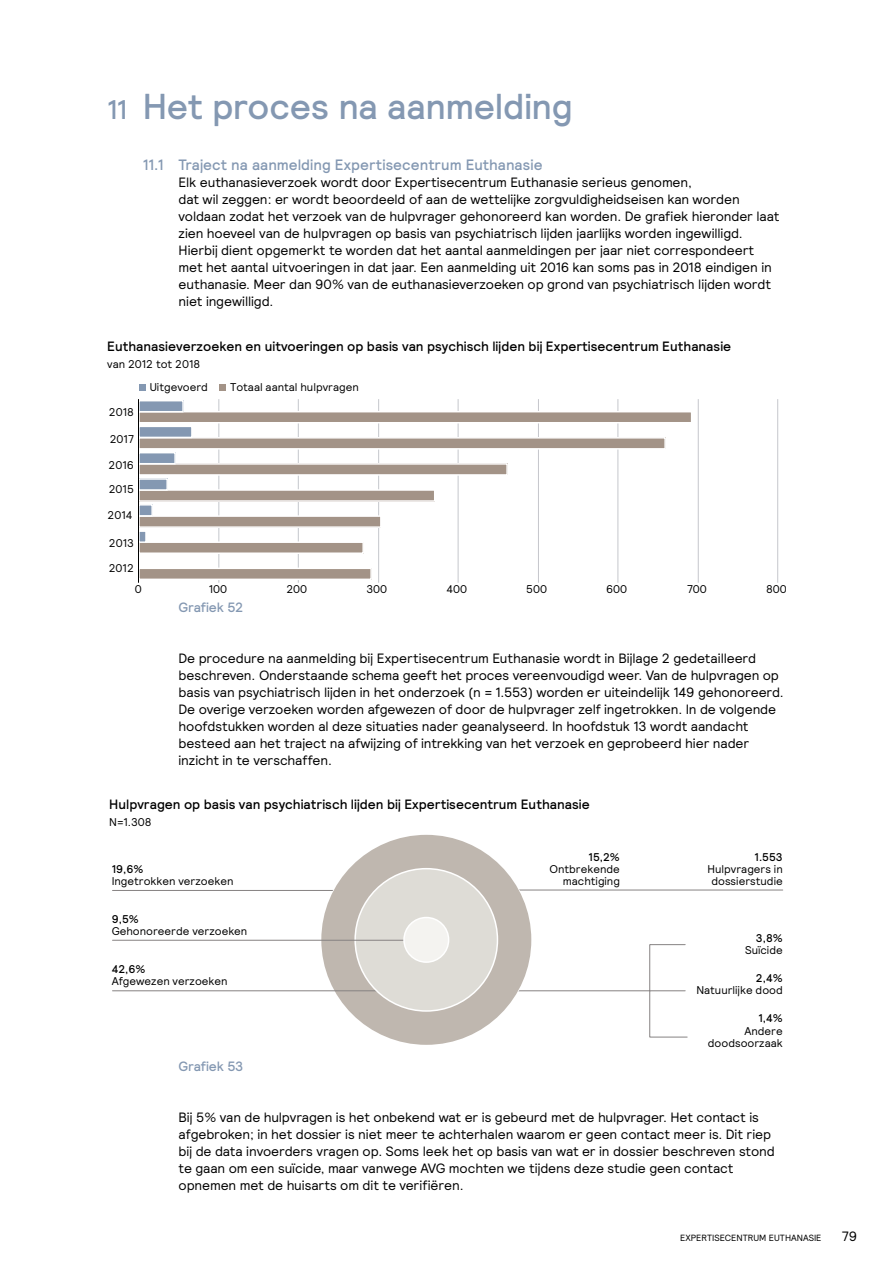
<style>
.page{position:relative;width:893px;height:1263px;background:#fff}
.page>*{position:absolute;margin:0;border:0;box-sizing:border-box;transform-origin:0 0}
.t1{font:500 36px "Relative";letter-spacing:-.01em;color:#8498b2}
.t2{font:500 15px "Relative";letter-spacing:.005em;color:#8498b2}
.t3{font:13.5px/17px "Relative";letter-spacing:-.01em;color:#000}
.t4{font:500 13.5px "Relative";color:#000}
.t5{font:500 13.5px "Relative";letter-spacing:-.01em;color:#8498b2}
.t6{font:11.25px/12px "Relative";color:#000;text-align:right}
.t7{font:500 11.25px "Relative";color:#000}
.t8{font:9px "Relative";color:#000}
.s1{font-size:27px}
</style>
<div class="page">
<hr style="left:219px;top:399px;width:1px;height:184px;background:#c5c7cc">
<hr style="left:298px;top:399px;width:1px;height:184px;background:#c5c7cc">
<hr style="left:378px;top:399px;width:1px;height:184px;background:#c5c7cc">
<hr style="left:458px;top:399px;width:1px;height:184px;background:#c5c7cc">
<hr style="left:538px;top:399px;width:1px;height:184px;background:#c5c7cc">
<hr style="left:618px;top:399px;width:1px;height:184px;background:#c5c7cc">
<hr style="left:698px;top:399px;width:1px;height:184px;background:#c5c7cc">
<hr style="left:777px;top:399px;width:1px;height:184px;background:#c5c7cc">
<div style="left:139px;top:490px;width:296px;height:11px;background:#a39387"></div>
<div style="left:138px;top:489px;width:297px;height:13px;border:2px solid #fff"></div>
<div style="left:139px;top:516px;width:242px;height:11px;background:#a39387"></div>
<div style="left:138px;top:515px;width:244px;height:13px;border:2px solid #fff"></div>
<div style="left:139px;top:568px;width:232px;height:11px;background:#a39387"></div>
<div style="left:138px;top:567px;width:234px;height:13px;border:2px solid #fff"></div>
<div style="left:139px;top:412px;width:553px;height:11px;background:#a39387"></div>
<div style="left:138px;top:411px;width:554px;height:12px;border:2px solid #fff"></div>
<div style="left:139px;top:401px;width:44px;height:11px;background:#8498b2"></div>
<div style="left:138px;top:400px;width:46px;height:12px;border:2px solid #fff"></div>
<div style="left:139px;top:438px;width:526px;height:11px;background:#a39387"></div>
<div style="left:138px;top:437px;width:528px;height:13px;border:2px solid #fff"></div>
<div style="left:139px;top:426px;width:53px;height:11px;background:#8498b2"></div>
<div style="left:138px;top:426px;width:55px;height:12px;border:2px solid #fff"></div>
<div style="left:139px;top:464px;width:368px;height:11px;background:#a39387"></div>
<div style="left:138px;top:463px;width:370px;height:13px;border:2px solid #fff"></div>
<div style="left:139px;top:453px;width:36px;height:11px;background:#8498b2"></div>
<div style="left:138px;top:452px;width:38px;height:12px;border:2px solid #fff"></div>
<div style="left:139px;top:479px;width:28px;height:11px;background:#8498b2"></div>
<div style="left:138px;top:478px;width:30px;height:13px;border:2px solid #fff"></div>
<div style="left:139px;top:505px;width:13px;height:11px;background:#8498b2"></div>
<div style="left:138px;top:504px;width:15px;height:13px;border:2px solid #fff"></div>
<div style="left:139px;top:542px;width:224px;height:11px;background:#a39387"></div>
<div style="left:138px;top:541px;width:226px;height:13px;border:2px solid #fff"></div>
<div style="left:139px;top:531px;width:7px;height:11px;background:#8498b2"></div>
<div style="left:138px;top:530px;width:9px;height:13px;border:2px solid #fff"></div>
<hr style="left:138px;top:399px;width:1px;height:184px;background:#000">
<svg style="left:219px;top:384px;width:6px;height:6px"></svg>
<svg style="left:139px;top:384px;width:6px;height:6px"></svg>
<hr style="left:499px;top:890px;width:284px;height:1px;background:#868282">
<svg style="left:501px;top:944px;width:187px;height:94px"></svg>
<hr style="left:112px;top:890px;width:236px;height:1px;background:#868282">
<div style="left:321px;top:835px;width:210px;height:210px;background:#bfb7af;border-radius:50%"></div>
<hr style="left:112px;top:990px;width:300px;height:1px;background:#868282">
<div style="left:355px;top:869px;width:142px;height:142px;background:#dedcd6;border-radius:50%"></div>
<hr style="left:112px;top:940px;width:314px;height:1px;background:#868282">
<div style="left:404px;top:917px;width:45px;height:45px;background:#f4f3f0;border-radius:50%"></div>
<div style="left:403px;top:917px;width:46px;height:46px;border:2px solid #fff;border-radius:50%"></div>
<h1 class="t1" style="left:107px;top:83px;width:467px"><span class="s1">11</span> Het proces na aanmelding</h1>
<p class="t2" style="left:143px;top:155px;width:401px">11.1 Traject na aanmelding Expertisecentrum Euthanasie</p>
<p class="t3" style="left:179px;top:173px;width:602px">Elk euthanasieverzoek wordt door Expertisecentrum Euthanasie serieus genomen,<br>dat wil zeggen: er wordt beoordeeld of aan de wettelijke zorgvuldigheidseisen kan worden voldaan zodat het verzoek van de hulpvrager gehonoreerd kan worden. De grafiek hieronder laat zien hoeveel van de hulpvragen op basis van psychiatrisch lijden jaarlijks worden ingewilligd.<br>Hierbij dient opgemerkt te worden dat het aantal aanmeldingen per jaar niet correspondeert met het aantal uitvoeringen in dat jaar. Een aanmelding uit 2016 kan soms pas in 2018 eindigen in euthanasie. Meer dan 90% van de euthanasieverzoeken op grond van psychiatrisch lijden wordt niet ingewilligd.</p>
<p class="t4" style="left:107px;top:338px;width:625px">Euthanasieverzoeken en uitvoeringen op basis van psychisch lĳden bĳ Expertisecentrum Euthanasie</p>
<p class="t6" style="left:107px;top:358px;width:94px">van 2012 tot 2018</p>
<p class="t6" style="left:230px;top:380px;width:130px">Totaal aantal hulpvragen</p>
<p class="t6" style="left:150px;top:380px;width:60px">Uitgevoerd</p>
<p class="t6" style="left:109px;top:406px;width:27px">2018</p>
<p class="t6" style="left:110px;top:432px;width:25px">2017</p>
<p class="t6" style="left:109px;top:458px;width:27px">2016</p>
<p class="t6" style="left:109px;top:483px;width:27px">2015</p>
<p class="t6" style="left:108px;top:509px;width:26px">2014</p>
<p class="t6" style="left:109px;top:537px;width:27px">2013</p>
<p class="t6" style="left:109px;top:562px;width:27px">2012</p>
<p class="t6" style="left:135px;top:583px;width:8px">0</p>
<p class="t6" style="left:209px;top:583px;width:20px">100</p>
<p class="t6" style="left:286px;top:583px;width:22px">200</p>
<p class="t6" style="left:366px;top:583px;width:22px">300</p>
<p class="t6" style="left:446px;top:583px;width:22px">400</p>
<p class="t6" style="left:526px;top:583px;width:22px">500</p>
<p class="t6" style="left:606px;top:583px;width:23px">600</p>
<p class="t6" style="left:687px;top:583px;width:21px">700</p>
<p class="t6" style="left:766px;top:583px;width:22px">800</p>
<p class="t5" style="left:179px;top:598px;width:66px">Grafiek 52</p>
<p class="t3" style="left:179px;top:649px;width:607px">De procedure na aanmelding bij Expertisecentrum Euthanasie wordt in Bijlage 2 gedetailleerd beschreven. Onderstaande schema geeft het proces vereenvoudigd weer. Van de hulpvragen op basis van psychiatrisch lijden in het onderzoek (n = 1.553) worden er uiteindelijk 149 gehonoreerd.<br>De overige verzoeken worden afgewezen of door de hulpvrager zelf ingetrokken. In de volgende hoofdstukken worden al deze situaties nader geanalyseerd. In hoofdstuk 13 wordt aandacht besteed aan het traject na afwijzing of intrekking van het verzoek en geprobeerd hier nader inzicht in te verschaffen.</p>
<p class="t4" style="left:109px;top:796px;width:482px">Hulpvragen op basis van psychiatrisch lĳden bĳ Expertisecentrum Euthanasie</p>
<p class="t6" style="left:109px;top:816px;width:44px">N=1.308</p>
<p class="t7" style="left:112px;top:861px;width:33px">19,6%</p>
<p class="t6" style="left:112px;top:874px;width:123px">Ingetrokken verzoeken</p>
<p class="t7" style="left:112px;top:911px;width:29px">9,5%</p>
<p class="t6" style="left:112px;top:924px;width:137px">Gehonoreerde verzoeken</p>
<p class="t7" style="left:112px;top:962px;width:35px">42,6%</p>
<p class="t6" style="left:112px;top:975px;width:117px">Afgewezen verzoeken</p>
<p class="t5" style="left:179px;top:1057px;width:66px">Grafiek 53</p>
<p class="t7" style="left:589px;top:850px;width:33px">15,2%</p>
<p class="t6" style="left:549px;top:863px;width:72px">Ontbrekende machtiging</p>
<p class="t7" style="left:755px;top:850px;width:30px">1.553</p>
<p class="t6" style="left:707px;top:863px;width:77px;text-align:center">Hulpvragers in dossierstudie</p>
<p class="t7" style="left:756px;top:931px;width:28px">3,8%</p>
<p class="t6" style="left:745px;top:944px;width:39px">Suïcide</p>
<p class="t7" style="left:756px;top:971px;width:28px">2,4%</p>
<p class="t6" style="left:696px;top:984px;width:88px">Natuurlĳke dood</p>
<p class="t7" style="left:758px;top:1011px;width:26px">1,4%</p>
<p class="t6" style="left:708px;top:1024px;width:76px">Andere doodsoorzaak</p>
<p class="t3" style="left:179px;top:1108px;width:598px">Bij 5% van de hulpvragen is het onbekend wat er is gebeurd met de hulpvrager. Het contact is afgebroken; in het dossier is niet meer te achterhalen waarom er geen contact meer is. Dit riep bij de data invoerders vragen op. Soms leek het op basis van wat er in dossier beschreven stond te gaan om een suïcide, maar vanwege AVG mochten we tijdens deze studie geen contact opnemen met de huisarts om dit te verifiëren.</p>
<p class="t8" style="left:680px;top:1232px;width:143px">EXPERTISECENTRUM EUTHANASIE</p>
<p class="t3" style="left:842px;top:1227px;width:17px">79</p>
</div>
